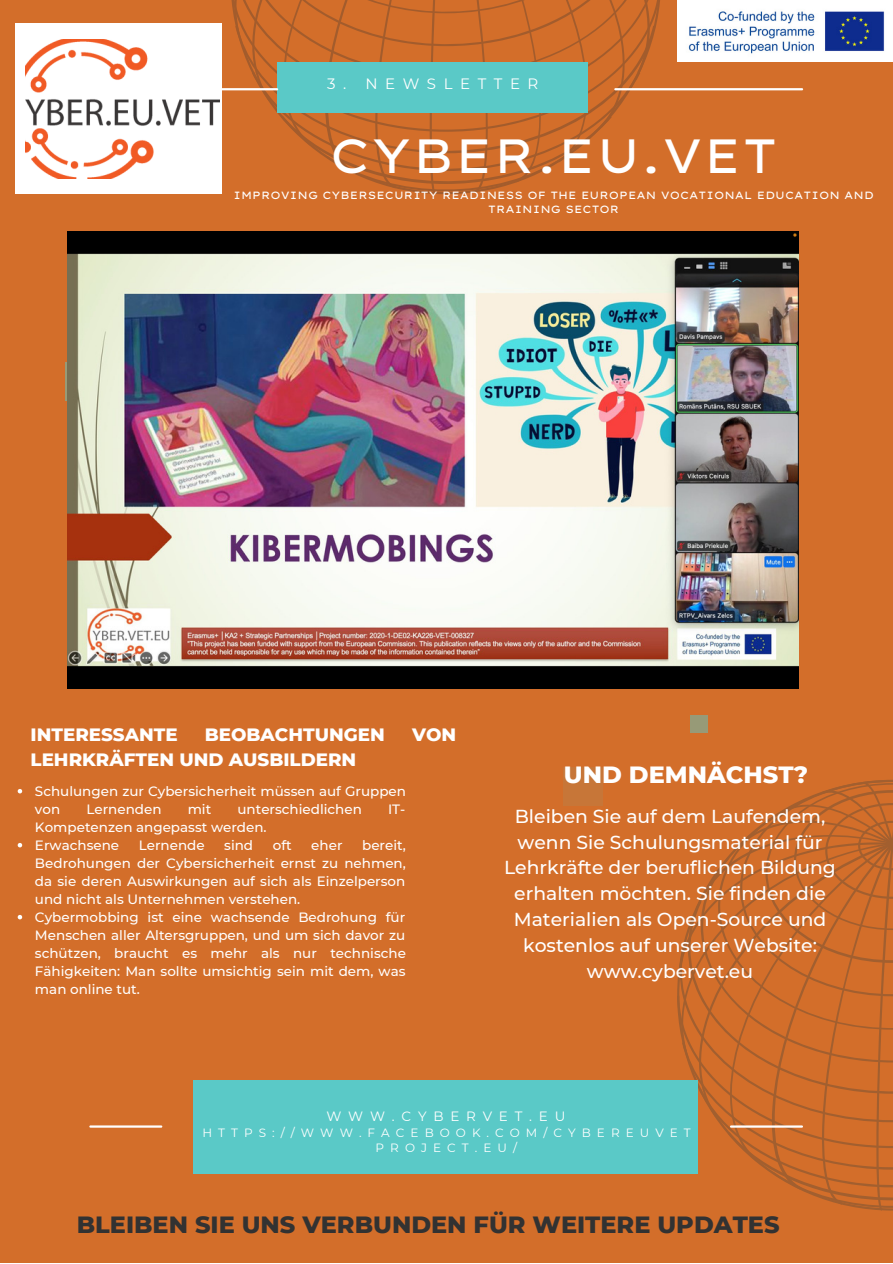
<style>
.page{position:relative;width:893px;height:1264px;background:#fff}
.page>*{position:absolute;margin:0;border:0;box-sizing:border-box;transform-origin:0 0}
.t1{font:48px "Lexend Mega";color:#fff}
.t2{font:800 24px "Montserrat";color:#323232}
.t3{font:800 24px "Montserrat";color:#fff}
.t4{font:500 18.75px/26px "Montserrat";color:#fff;text-align:center}
.t5{font:800 18.3px "Montserrat";color:#fff}
.t6{font:15px "Montserrat";letter-spacing:.505em;color:#fff}
.t7{font:500 13.5px/18px "Montserrat";color:#fff}
.t8{font:13.5px "Montserrat";letter-spacing:.505em;color:#fff}
.t9{font:12px/16px "Montserrat";letter-spacing:.505em;color:#fff;text-align:center}
.t10{font:10.5px/14px "Lexend Mega";color:#fff;text-align:center}
</style>
<div class="page">
<div style="left:0;top:0;width:892px;height:1262px;background:#d36e2a"></div>
<svg style="left:677px;top:779px;width:215px;height:431px"></svg>
<svg style="left:230px;top:0;width:431px;height:194px"></svg>
<div style="left:278px;top:62px;width:310px;height:50px;background:#5ac9c7"></div>
<hr style="left:90px;top:88px;width:187px;height:2px;background:#fff">
<hr style="left:615px;top:88px;width:187px;height:2px;background:#fff">
<div style="left:690px;top:715px;width:18px;height:18px;background:#979a77"></div>
<div style="left:65px;top:362px;width:40px;height:39px;background:#979a77"></div>
<div style="left:193px;top:1079px;width:505px;height:94px;background:#5ac9c7"></div>
<hr style="left:90px;top:1125px;width:71px;height:2px;background:#fff">
<hr style="left:731px;top:1125px;width:70px;height:2px;background:#fff">
<div style="left:563px;top:767px;width:40px;height:38px;background:#c77638"></div>
<div style="left:15px;top:23px;width:207px;height:171px;background:#fff"></div>
<img style="left:25px;top:39px;width:195px;height:140px">
<img style="left:677px;top:0;width:215px;height:62px">
<img style="left:67px;top:231px;width:731px;height:457px">
<svg style="left:18px;top:789px;width:4px;height:4px"></svg>
<svg style="left:18px;top:843px;width:4px;height:4px"></svg>
<svg style="left:18px;top:915px;width:4px;height:4px"></svg>
<p class="t6" style="left:327px;top:74px;width:213px">3. NEWSLETTER</p>
<h1 class="t1" style="left:329px;top:125px;width:450px">CYBER.EU.VET</h1>
<p class="t10" style="left:233px;top:188px;width:642px">IMPROVING CYBERSECURITY READINESS OF THE EUROPEAN VOCATIONAL EDUCATION AND<br>TRAINING SECTOR</p>
<h3 class="t5" style="left:31px;top:723px;width:149px">INTERESSANTE</h3>
<h3 class="t5" style="left:205px;top:723px;width:181px">BEOBACHTUNGEN</h3>
<h3 class="t5" style="left:412px;top:723px;width:46px">VON</h3>
<h3 class="t5" style="left:31px;top:748px;width:327px">LEHRKRÄFTEN UND AUSBILDERN</h3>
<p class="t7" style="left:35px;top:781px;width:372px">Schulungen zur Cybersicherheit müssen auf Gruppen von</p>
<p class="t7" style="left:86px;top:799px;width:77px">Lernenden</p>
<p class="t7" style="left:188px;top:799px;width:25px">mit</p>
<p class="t7" style="left:237px;top:799px;width:126px">unterschiedlichen</p>
<p class="t7" style="left:388px;top:799px;width:19px">IT-</p>
<p class="t7" style="left:35px;top:817px;width:233px">Kompetenzen angepasst werden.<br>Erwachsene</p>
<p class="t7" style="left:35px;top:835px;width:372px;text-indent:327px">bereit, Bedrohungen der Cybersicherheit ernst zu nehmen, da sie deren Auswirkungen auf sich als Einzelperson und nicht als Unternehmen verstehen.<br>Cybermobbing ist eine wachsende Bedrohung für Menschen aller Altersgruppen, und um sich davor zu schützen, braucht es mehr als nur technische Fähigkeiten: Man sollte umsichtig sein mit dem, was man online tut.</p>
<p class="t7" style="left:139px;top:835px;width:67px">Lernende</p>
<p class="t7" style="left:224px;top:835px;width:30px">sind</p>
<p class="t7" style="left:273px;top:835px;width:20px">oft</p>
<p class="t7" style="left:311px;top:835px;width:33px">eher</p>
<h2 class="t3" style="left:564px;top:759px;width:245px">UND DEMNÄCHST?</h2>
<h3 class="t4" style="left:504px;top:802px;width:333px">Bleiben Sie auf dem Laufendem, wenn Sie Schulungsmaterial für<br>Lehrkräfte der beruflichen Bildung erhalten möchten. Sie finden die<br>Materialien als Open-Source und kostenlos auf unserer Website: www.cybervet.eu</h3>
<p class="t8" style="left:326px;top:1107px;width:240px">WWW.CYBERVET.EU</p>
<p class="t9" style="left:202px;top:1124px;width:489px">HTTPS://WWW.FACEBOOK.COM/CYBEREUVET<br>PROJECT.EU/</p>
<h2 class="t2" style="left:77px;top:1209px;width:704px">BLEIBEN SIE UNS VERBUNDEN FÜR WEITERE UPDATES</h2>
</div>
